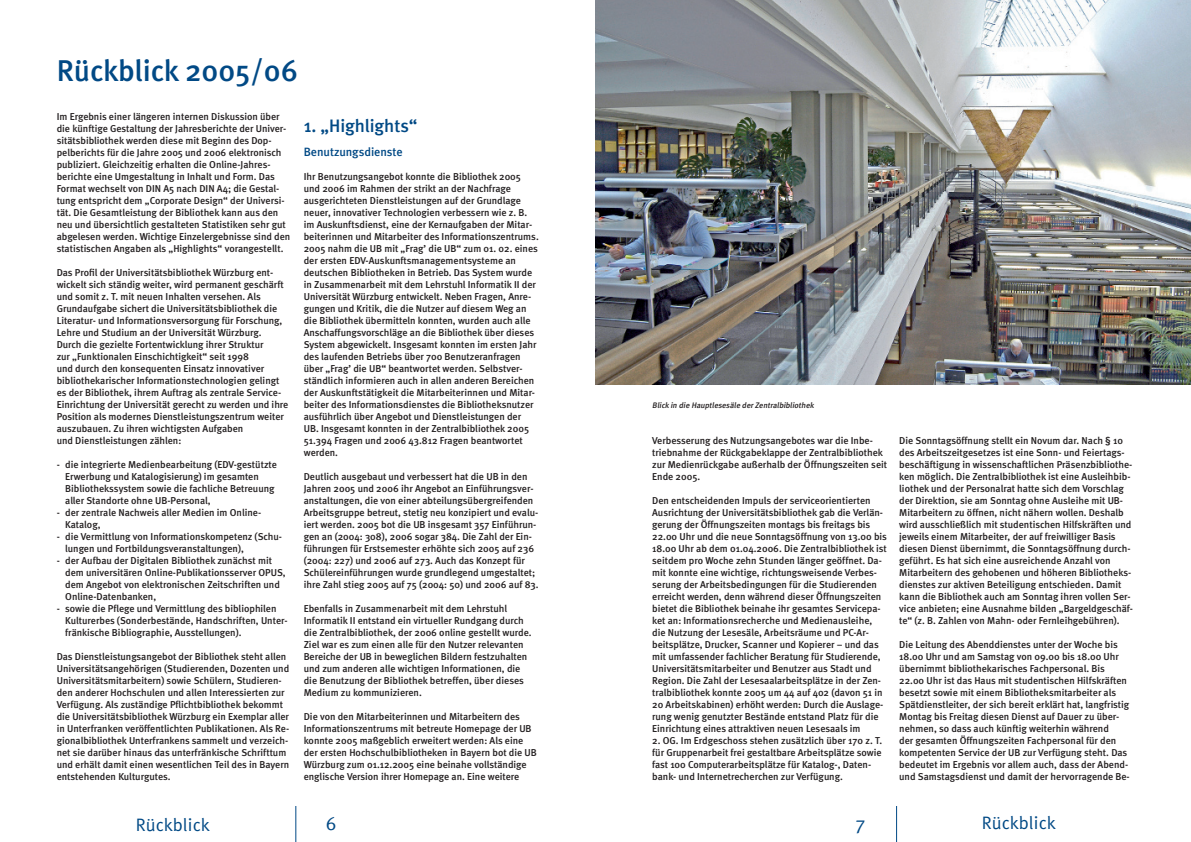
<style>
.page{position:relative;width:1191px;height:842px;background:#fff}
.page>*{position:absolute;margin:0;border:0;box-sizing:border-box;transform-origin:0 0}
.t1{font:500 30px "Meta";color:#014985}
.t2{font:19px "Meta Normal";color:#014985}
.t3{font:18px "Meta Normal";letter-spacing:.005em;color:#014985}
.t4{font:500 18px "Meta";color:#014985}
.t5{font:500 12px "Meta";letter-spacing:-.005em;color:#014985}
.t6{font:500 10px/12px "Meta";color:#231f20}
.t7{font:italic 500 8px "Meta";color:#231f20}
</style>
<div class="page">
<hr style="left:295px;top:806px;width:1px;height:36px;background:#014985">
<hr style="left:896px;top:806px;width:1px;height:36px;background:#014985">
<img style="left:595px;top:0;width:596px;height:384px">
<h1 class="t1" style="left:57px;top:53px;width:243px">Rückblick 2005/06</h1>
<p class="t6" style="left:57px;top:110px;width:235px">Im Ergebnis einer längeren internen Diskussion über die künftige Gestaltung der Jahresberichte der Univer&shy;sitätsbibliothek werden diese mit Beginn des Dop&shy;pelberichts für die Jahre 2005 und 2006 elektronisch publiziert. Gleichzeitig erhalten die Online-Jahres&shy;berichte eine Umgestaltung in Inhalt und Form. Das Format wechselt von DIN A5 nach DIN A4; die Gestal&shy;tung entspricht dem „Corporate Design“ der Universi&shy;tät. Die Gesamtleistung der Bibliothek kann aus den neu und übersichtlich gestalteten Statistiken sehr gut abgelesen werden. Wichtige Einzelergebnisse sind den statistischen Angaben als „Highlights“ vorangestellt.</p>
<p class="t6" style="left:57px;top:266px;width:233px">Das Profil der Universitätsbibliothek Würzburg ent&shy;wickelt sich ständig weiter, wird permanent geschärft und somit z. T. mit neuen Inhalten versehen. Als Grundaufgabe sichert die Universitätsbibliothek die Literatur- und Informationsversorgung für Forschung, Lehre und Studium an der Universität Würzburg.<br>Durch die gezielte Fortentwicklung ihrer Struktur<br>zur „Funktionalen Einschichtigkeit“ seit 1998<br>und durch den konsequenten Einsatz innovativer bibliothekarischer Informationstechnologien gelingt es der Bibliothek, ihrem Auftrag als zentrale Service-Einrichtung der Universität gerecht zu werden und ihre Position als modernes Dienstleistungszentrum weiter auszubauen. Zu ihren wichtigsten Aufgaben<br>und Dienstleistungen zählen:</p>
<p class="t6" style="left:65px;top:458px;width:213px;text-indent:-8px">- die integrierte Medienbearbeitung (EDV-gestützte Erwerbung und Katalogisierung) im gesamten Bibliothekssystem sowie die fachliche Betreuung aller Standorte ohne UB-Personal,</p>
<p class="t6" style="left:65px;top:506px;width:197px;text-indent:-8px">- der zentrale Nachweis aller Medien im Online-<br>Katalog,</p>
<p class="t6" style="left:65px;top:530px;width:218px;text-indent:-8px">- die Vermittlung von Informationskompetenz (Schu&shy;lungen und Fortbildungsveranstaltungen),</p>
<p class="t6" style="left:65px;top:554px;width:222px;text-indent:-8px">- der Aufbau der Digitalen Bibliothek zunächst mit dem universitären Online-Publikationsserver OPUS, dem Angebot von elektronischen Zeitschriften und Online-Datenbanken,</p>
<p class="t6" style="left:65px;top:602px;width:224px;text-indent:-8px">- sowie die Pflege und Vermittlung des bibliophilen<br>Kulturerbes (Sonderbestände, Handschriften, Unter&shy;fränkische Bibliographie, Ausstellungen).</p>
<p class="t6" style="left:57px;top:650px;width:234px">Das Dienstleistungsangebot der Bibliothek steht allen Universitätsangehörigen (Studierenden, Dozenten und Universitätsmitarbeitern) sowie Schülern, Studieren&shy;den anderer Hochschulen und allen Interessierten zur Verfügung. Als zuständige Pflichtbibliothek bekommt die Universitätsbibliothek Würzburg ein Exemplar aller in Unterfranken veröffentlichten Publikationen. Als Re&shy;gionalbibliothek Unterfrankens sammelt und verzeich&shy;net sie darüber hinaus das unterfränkische Schrifttum und erhält damit einen wesentlichen Teil des in Bayern entstehenden Kulturgutes.</p>
<h3 class="t4" style="left:304px;top:115px;width:115px">1. „Highlights“</h3>
<p class="t5" style="left:304px;top:145px;width:100px">Benutzungsdienste</p>
<p class="t6" style="left:304px;top:170px;width:236px">Ihr Benutzungsangebot konnte die Bibliothek 2005 und 2006 im Rahmen der strikt an der Nachfrage ausgerichteten Dienstleistungen auf der Grundlage neuer, innovativer Technologien verbessern wie z. B. im Auskunftsdienst, eine der Kernaufgaben der Mitar&shy;beiterinnen und Mitarbeiter des Informationszentrums.<br>2005 nahm die UB mit „Frag’ die UB“ zum 01. 02. eines der ersten EDV-Auskunftsmanagementsysteme an deutschen Bibliotheken in Betrieb. Das System wurde in Zusammenarbeit mit dem Lehrstuhl Informatik II der Universität Würzburg entwickelt. Neben Fragen, Anre&shy;gungen und Kritik, die die Nutzer auf diesem Weg an die Bibliothek übermitteln konnten, wurden auch alle Anschaffungsvorschläge an die Bibliothek über dieses System abgewickelt. Insgesamt konnten im ersten Jahr des laufenden Betriebs über 700 Benutzeranfragen über „Frag’ die UB“ beantwortet werden. Selbstver&shy;ständlich informieren auch in allen anderen Bereichen der Auskunftstätigkeit die Mitarbeiterinnen und Mitar&shy;beiter des Informationsdienstes die Bibliotheksnutzer ausführlich über Angebot und Dienstleistungen der<br>UB. Insgesamt konnten in der Zentralbibliothek 2005<br>51.394 Fragen und 2006 43.812 Fragen beantwortet werden.</p>
<p class="t6" style="left:304px;top:470px;width:236px">Deutlich ausgebaut und verbessert hat die UB in den Jahren 2005 und 2006 ihr Angebot an Einführungsver&shy;anstaltungen, die von einer abteilungsübergreifenden Arbeitsgruppe betreut, stetig neu konzipiert und evalu&shy;iert werden. 2005 bot die UB insgesamt 357 Einführun&shy;gen an (2004: 308), 2006 sogar 384. Die Zahl der Ein&shy;führungen für Erstsemester erhöhte sich 2005 auf 236 (2004: 227) und 2006 auf 273. Auch das Konzept für Schülereinführungen wurde grundlegend umgestaltet; ihre Zahl stieg 2005 auf 75 (2004: 50) und 2006 auf 83.</p>
<p class="t6" style="left:304px;top:602px;width:229px">Ebenfalls in Zusammenarbeit mit dem Lehrstuhl Informatik II entstand ein virtueller Rundgang durch die Zentralbibliothek, der 2006 online gestellt wurde.<br>Ziel war es zum einen alle für den Nutzer relevanten Bereiche der UB in beweglichen Bildern festzuhalten und zum anderen alle wichtigen Informationen, die die Benutzung der Bibliothek betreffen, über dieses Medium zu kommunizieren.</p>
<p class="t6" style="left:304px;top:710px;width:235px">Die von den Mitarbeiterinnen und Mitarbeitern des Informationszentrums mit betreute Homepage der UB konnte 2005 maßgeblich erweitert werden: Als eine der ersten Hochschulbibliotheken in Bayern bot die UB Würzburg zum 01.12.2005 eine beinahe vollständige englische Version ihrer Homepage an. Eine weitere</p>
<p class="t7" style="left:652px;top:401px;width:165px">Blick in die Hauptlesesäle derZentralbibliothek</p>
<p class="t6" style="left:652px;top:434px;width:236px">Verbesserung des Nutzungsangebotes war die Inbe&shy;triebnahme der Rückgabeklappe der Zentralbibliothek zur Medienrückgabe außerhalb der Öffnungszeiten seit Ende 2005.</p>
<p class="t6" style="left:652px;top:494px;width:236px">Den entscheidenden Impuls der serviceorientierten Ausrichtung der Universitätsbibliothek gab die Verlän&shy;gerung der Öffnungszeiten montags bis freitags bis 22.00 Uhr und die neue Sonntagsöffnung von 13.00 bis 18.00 Uhr ab dem 01.04.2006. Die Zentralbibliothek ist seitdem pro Woche zehn Stunden länger geöffnet. Da&shy;mit konnte eine wichtige, richtungsweisende Verbes&shy;serung der Arbeitsbedingungen für die Studierenden erreicht werden, denn während dieser Öffnungszeiten bietet die Bibliothek beinahe ihr gesamtes Servicepa&shy;ket an: Informationsrecherche und Medienausleihe, die Nutzung der Lesesäle, Arbeitsräume und PC-Ar&shy;beitsplätze, Drucker, Scanner und Kopierer – und das mit umfassender fachlicher Beratung für Studierende, Universitätsmitarbeiter und Benutzer aus Stadt und Region. Die Zahl der Lesesaalarbeitsplätze in der Zen&shy;tralbibliothek konnte 2005 um 44 auf 402 (davon 51 in 20 Arbeitskabinen) erhöht werden: Durch die Auslage&shy;rung wenig genutzter Bestände entstand Platz für die Einrichtung eines attraktiven neuen Lesesaals im</p>
<p class="t6" style="left:652px;top:734px;width:231px">2. OG. Im Erdgeschoss stehen zusätzlich über 170 z. T. für Gruppenarbeit frei gestaltbare Arbeitsplätze sowie fast 100 Computerarbeitsplätze für Katalog-, Daten&shy;bank- und Internetrecherchen zur Verfügung.</p>
<p class="t6" style="left:899px;top:434px;width:235px">Die Sonntagsöffnung stellt ein Novum dar. Nach § 10 des Arbeitszeitgesetzes ist eine Sonn- und Feiertags&shy;beschäftigung in wissenschaftlichen Präsenzbibliothe&shy;ken möglich. Die Zentralbibliothek ist eine Ausleihbib&shy;liothek und der Personalrat hatte sich dem Vorschlag der Direktion, sie am Sonntag ohne Ausleihe mit UB-Mitarbeitern zu öffnen, nicht nähern wollen. Deshalb wird ausschließlich mit studentischen Hilfskräften und jeweils einem Mitarbeiter, der auf freiwilliger Basis diesen Dienst übernimmt, die Sonntagsöffnung durch&shy;geführt. Es hat sich eine ausreichende Anzahl von Mitarbeitern des gehobenen und höheren Bibliotheks&shy;dienstes zur aktiven Beteiligung entschieden. Damit kann die Bibliothek auch am Sonntag ihren vollen Ser&shy;vice anbieten; eine Ausnahme bilden „Bargeldgeschäf&shy;te“ (z. B. Zahlen von Mahn- oder Fernleihgebühren).</p>
<p class="t6" style="left:899px;top:638px;width:232px">Die Leitung des Abenddienstes unter der Woche bis 18.00 Uhr und am Samstag von 09.00 bis 18.00 Uhr übernimmt bibliothekarisches Fachpersonal. Bis 22.00 Uhr ist das Haus mit studentischen Hilfskräften besetzt sowie mit einem Bibliotheksmitarbeiter als Spätdienstleiter, der sich bereit erklärt hat, langfristig Montag bis Freitag diesen Dienst auf Dauer zu über&shy;nehmen, so dass auch künftig weiterhin während<br>der gesamten Öffnungszeiten Fachpersonal für den kompetenten Service der UB zur Verfügung steht. Das bedeutet im Ergebnis vor allem auch, dass der Abend&shy;und Samstagsdienst und damit der hervorragende Be-</p>
<h3 class="t3" style="left:136px;top:814px;width:75px">Rückblick</h3>
<h2 class="t2" style="left:326px;top:813px;width:12px">6</h2>
<h2 class="t2" style="left:856px;top:812px;width:11px">7</h2>
<h3 class="t3" style="left:981px;top:812px;width:75px">Rückblick</h3>
</div>
